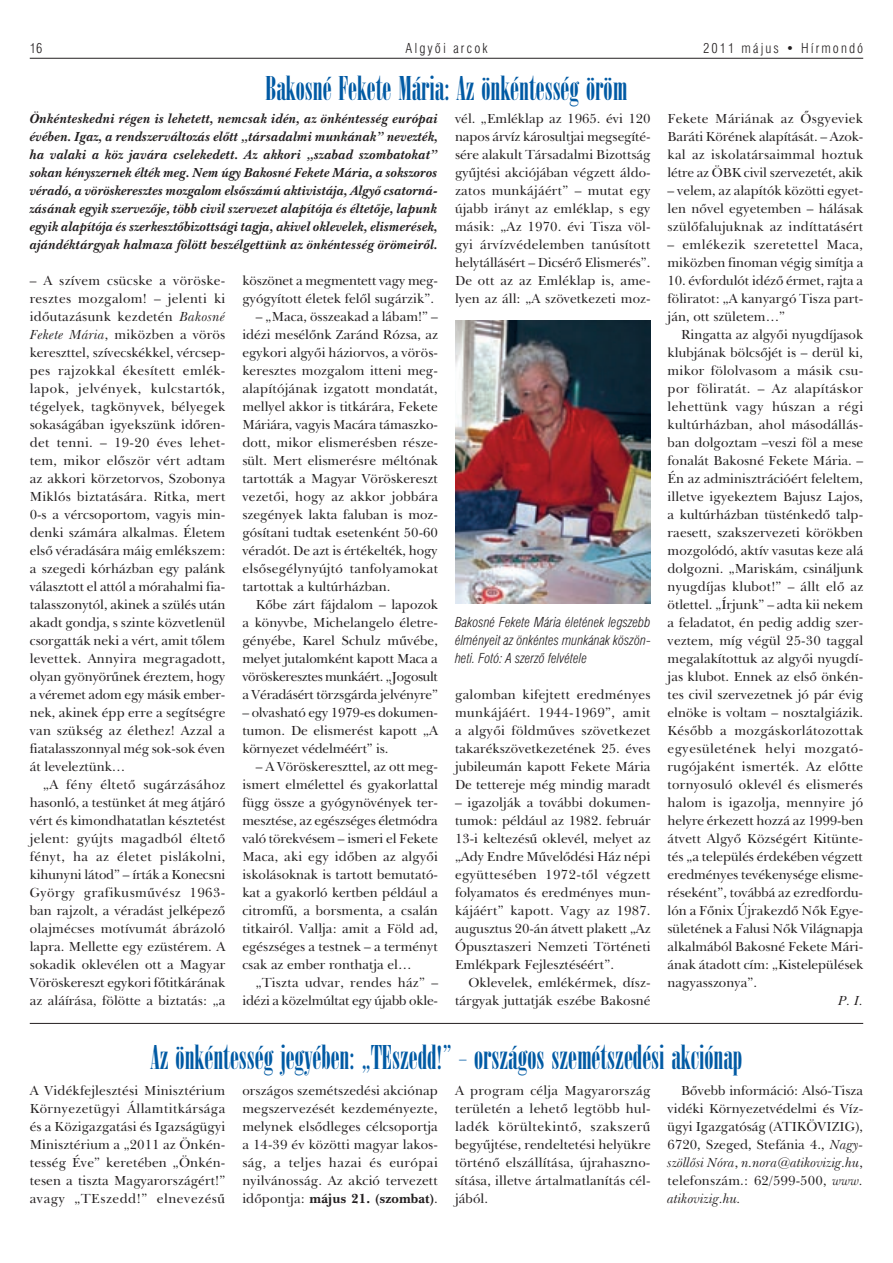
<style>
.page{position:relative;width:893px;height:1263px;background:#fff}
.page>*{position:absolute;margin:0;border:0;box-sizing:border-box;transform-origin:0 0}
.t1{font:36px "Hu Arsis D Regu";color:#015aa4}
.t2{font:13.5px/18px "Hu New Bskvll BT Roman";color:#231f20;text-align:justify}
.t3{font:italic 13.5px/18px "Hu New Bskvll BT Bold";letter-spacing:-.005em;color:#231f20;text-align:justify}
.t4{font:13.5px/18px "Hu Swis 721 Lt Cn BT Italic";color:#231f20;text-align:justify}
.t5{font:13.5px/18px "Hu New Bskvll BT Roman";letter-spacing:.03em;color:#231f20}
.t6{font:13.5px "Hu New Bskvll BT Italic";letter-spacing:-.005em;color:#231f20}
.t7{font:13.5px "Hu Swis 721 Lt Cn BT";letter-spacing:.15em;color:#231f20}
.t8{font:13.5px "Hu New Bskvll BT Bold";letter-spacing:.005em;color:#231f20}
.s1{font-family:"Hu New Bskvll BT Italic"}
.s2{font-family:"Hu New Bskvll BT Roman"}
</style>
<div class="page">
<hr style="left:30px;top:58px;width:833px;height:1px;background:#231f20">
<img style="left:455px;top:321px;width:196px;height:282px">
<hr style="left:30px;top:1023px;width:833px;height:1px;background:#231f20">
<p class="t7" style="left:30px;top:40px;width:14px">16</p>
<p class="t7" style="left:405px;top:40px;width:83px">Algyõi arcok</p>
<p class="t7" style="left:703px;top:40px;width:162px">2011 május • Hírmondó</p>
<h1 class="t1" style="left:266px;top:70px;width:363px">Bakosné Fekete Mária: Az önkéntesség öröm</h1>
<p class="t3" style="left:30px;top:110px;width:410px">Önkénteskedni régen is lehetett, nemcsak idén, az önkéntesség európai évében. Igaz, a rendszerváltozás elôtt „társadalmi munkának” nevezték, ha valaki a köz javára cselekedett. Az akkori „szabad szombatokat” sokan kényszernek élték meg. Nem úgy Bakosné Fekete Mária, a sokszoros véradó, a vöröskeresztes mozgalom elsôszámú aktivistája, Algyô csatorná&shy;zásának egyik szervezôje, több civil szervezet alapítója és éltetôje, lapunk egyik alapítója és szerkesztôbizottsági tagja, akivel oklevelek, elismerések, ajándéktárgyak halmaza fölött beszélgettünk az önkéntesség örömeirôl.</p>
<p class="t2" style="left:30px;top:271px;width:197px">– A szívem csücske a vöröske&shy;resztes mozgalom! – jelenti ki idôutazásunk kezdetén <span class="s1">Bakosné Fekete Mária</span>, miközben a vörös kereszttel, szívecskékkel, vércsep&shy;pes rajzokkal ékesített emlék&shy;lapok, jelvények, kulcstartók, tégelyek, tagkönyvek, bélyegek sokaságában igyekszünk idôren&shy;det tenni. – 19-20 éves lehet&shy;tem, mikor elôször vért adtam az akkori körzetorvos, Szobonya miklós biztatására. ritka, mert 0-s a vércsoportom, vagyis min&shy;denki számára alkalmas. Életem elsô véradására máig emlékszem: a szegedi kórházban egy palánk választott el attól a mórahalmi fia&shy;talasszonytól, akinek a szülés után akadt gondja, s szinte közvetlenül csorgatták neki a vért, amit tôlem levettek. Annyira megragadott, olyan gyönyörûnek éreztem, hogy a véremet adom egy másik ember&shy;nek, akinek épp erre a segítségre van szükség az élethez! Azzal a fiatalasszonnyal még sok-sok éven át leveleztünk…</p>
<p class="t2" style="left:30px;top:775px;width:197px;text-indent:14px">„A fény éltetô sugárzásához hasonló, a testünket át meg átjáró vért és kimondhatatlan késztetést jelent: gyújts magadból éltetô fényt, ha az életet pislákolni, kihunyni látod” – írták a Konecsni györgy grafikusmûvész 1963- ban rajzolt, a véradást jelképezô olajmécses motívumát ábrázoló lapra. mellette egy ezüstérem. A sokadik oklevélen ott a magyar Vöröskereszt egykori fôtitkárának az aláírása, fölötte a biztatás: „a</p>
<p class="t2" style="left:455px;top:109px;width:197px">vél. „Emléklap az 1965. évi 120 napos árvíz károsultjai megsegíté&shy;sére alakult Társadalmi Bizottság gyûjtési akciójában végzett áldo&shy;zatos munkájáért” – mutat egy újabb irányt az emléklap, s egy másik: „Az 1970. évi Tisza völ&shy;gyi árvízvédelemben tanúsított helytállásért – dicsérô Elismerés”. de ott az az Emléklap is, ame&shy;lyen az áll: „A szövetkezeti moz-</p>
<p class="t2" style="left:242px;top:271px;width:197px">köszönet a megmentett vagy meg&shy;gyógyított életek felôl sugárzik”.</p>
<p class="t2" style="left:242px;top:307px;width:197px;text-indent:14px">– „maca, összeakad a lábam!” – idézi mesélônk Zaránd rózsa, az egykori algyôi háziorvos, a vörös&shy;keresztes mozgalom itteni meg&shy;alapítójának izgatott mondatát, mellyel akkor is titkárára, Fekete máriára, vagyis macára támaszko&shy;dott, mikor elismerésben része&shy;sült. mert elismerésre méltónak tartották a magyar Vöröskereszt vezetôi, hogy az akkor jobbára szegények lakta faluban is moz&shy;gósítani tudtak esetenként 50-60 véradót. de azt is értékelték, hogy elsôsegélynyújtó tanfolyamokat tartottak a kultúrházban.</p>
<p class="t2" style="left:242px;top:595px;width:197px;text-indent:14px">Kôbe zárt fájdalom – lapozok a könyvbe, michelangelo életre&shy;gényébe, Karel Schulz mûvébe, melyet jutalomként kapott maca a vöröskeresztes munkáért. „Jogosult a Véradásért törzsgárda jelvényre”</p>
<p class="t2" style="left:242px;top:703px;width:197px">– olvasható egy 1979-es dokumen&shy;tumon. de elismerést kapott „A környezet védelméért” is.</p>
<p class="t2" style="left:242px;top:757px;width:197px;text-indent:14px">– A Vöröskereszttel, az ott meg&shy;ismert elmélettel és gyakorlattal függ össze a gyógynövények ter&shy;mesztése, az egészséges életmódra való törekvésem – ismeri el Fekete maca, aki egy idôben az algyôi iskolásoknak is tartott bemutató&shy;kat a gyakorló kertben például a citromfû, a borsmenta, a csalán titkairól. Vallja: amit a Föld ad, egészséges a testnek – a terményt csak az ember ronthatja el…</p>
<p class="t2" style="left:242px;top:973px;width:197px;text-align:right">„Tiszta udvar, rendes ház” – idézi a közelmúltat egy újabb okle-</p>
<p class="t4" style="left:455px;top:613px;width:197px">Bakosné Fekete Mária életének legszebb élményeit az önkéntes munkának köszön&shy;heti. Fotó: a szerzô felvétele</p>
<p class="t2" style="left:455px;top:685px;width:197px">galomban kifejtett eredményes munkájáért. 1944-1969”, amit a algyôi földmûves szövetkezet takarékszövetkezetének 25. éves jubileumán kapott Fekete mária de tettereje még mindig maradt</p>
<p class="t2" style="left:455px;top:793px;width:197px">– igazolják a további dokumen&shy;tumok: például az 1982. február 13-i keltezésû oklevél, melyet az „Ady Endre mûvelôdési Ház népi együttesében 1972-tôl végzett folyamatos és eredményes mun&shy;kájáért” kapott. Vagy az 1987. augusztus 20-án átvett plakett „Az ópusztaszeri nemzeti Történeti Emlékpark Fejlesztéséért”.</p>
<p class="t2" style="left:455px;top:973px;width:197px;text-align:right">oklevelek, emlékérmek, dísz&shy;tárgyak juttatják eszébe Bakosné</p>
<p class="t2" style="left:668px;top:109px;width:197px">Fekete máriának az Ôsgyeviek Baráti Körének alapítását. – Azok&shy;kal az iskolatársaimmal hoztuk létre az ÖBK civil szervezetét, akik</p>
<p class="t2" style="left:668px;top:181px;width:197px">– velem, az alapítók közötti egyet&shy;len nôvel egyetemben – hálásak szülôfalujuknak az indíttatásért</p>
<p class="t5" style="left:668px;top:235px;width:197px">– emlékezik szeretettel maca, miközben finoman végig simítja a</p>
<p class="t2" style="left:668px;top:271px;width:197px">10. évfordulót idézô érmet, rajta a föliratot: „A kanyargó Tisza part&shy;ján, ott születem…”</p>
<p class="t2" style="left:668px;top:325px;width:197px;text-indent:14px">ringatta az algyôi nyugdíjasok klubjának bölcsôjét is – derül ki, mikor fölolvasom a másik csu&shy;por föliratát. – Az alapításkor lehettünk vagy húszan a régi kultúrházban, ahol másodállás&shy;ban dolgoztam –veszi föl a mese fonalát Bakosné Fekete mária. – Én az adminisztrációért feleltem, illetve igyekeztem Bajusz lajos, a kultúrházban tüsténkedô talp&shy;raesett, szakszervezeti körökben mozgolódó, aktív vasutas keze alá dolgozni. „mariskám, csináljunk nyugdíjas klubot!” – állt elô az ötlettel. „írjunk” – adta kii nekem a feladatot, én pedig addig szer&shy;veztem, míg végül 25-30 taggal megalakítottuk az algyôi nyugdí&shy;jas klubot. Ennek az elsô önkén&shy;tes civil szervezetnek jó pár évig elnöke is voltam – nosztalgiázik.<br>Késôbb a mozgáskorlátozottak egyesületének helyi mozgató&shy;rugójaként ismerték. Az elôtte tornyosuló oklevél és elismerés halom is igazolja, mennyire jó helyre érkezett hozzá az 1999-ben átvett Algyô Községért Kitünte&shy;tés „a település érdekében végzett eredményes tevékenysége elisme&shy;réseként”, továbbá az ezredfordu&shy;lón a Fônix Újrakezdô nôk Egye&shy;sületének a Falusi nôk Világnapja alkalmából Bakosné Fekete mári&shy;ának átadott cím: „Kistelepülések nagyasszonya”.</p>
<p class="t6" style="left:838px;top:992px;width:26px">P. I.</p>
<h1 class="t1" style="left:151px;top:1038px;width:593px">Az önkéntesség jegyében: „TEszedd!” – országos szemétszedési akciónap</h1>
<p class="t2" style="left:30px;top:1081px;width:197px">A Vidékfejlesztési minisztérium Környezetügyi Államtitkársága és a Közigazgatási és igazságügyi minisztérium a „2011 az Önkén&shy;tesség Éve” keretében „Önkén&shy;tesen a tiszta magyarországért!” avagy „TEszedd!” elnevezésû</p>
<p class="t2" style="left:242px;top:1081px;width:197px">országos szemétszedési akciónap megszervezését kezdeményezte, melynek elsôdleges célcsoportja a 14-39 év közötti magyar lakos&shy;ság, a teljes hazai és európai nyilvánosság. Az akció tervezett</p>
<p class="t2" style="left:455px;top:1081px;width:197px">A program célja magyarország területén a lehetô legtöbb hul&shy;ladék körültekintô, szakszerû begyûjtése, rendeltetési helyükre történô elszállítása, újrahaszno&shy;sítása, illetve ártalmatlanítás cél&shy;jából.</p>
<p class="t2" style="left:668px;top:1081px;width:197px;text-indent:14px">Bôvebb információ: Alsó-Tisza vidéki Környezetvédelmi és Víz&shy;ügyi igazgatóság (ATiKÖViZig), 6720, Szeged, Stefánia 4., <span class="s1">Nagy-</span></p>
<p class="t6" style="left:668px;top:1154px;width:197px">szöllôsi Nóra<span class="s2">,</span> n.nora@atikovizig.hu<span class="s2">,</span></p>
<p class="t2" style="left:668px;top:1171px;width:197px">telefonszám.: 62/599-500, <span class="s1">www.</span></p>
<p class="t6" style="left:668px;top:1190px;width:75px">atikovizig.hu.</p>
<p class="t8" style="left:242px;top:1190px;width:197px"><span class="s2">idôpontja:</span> május 21. (szombat)<span class="s2">.</span></p>
</div>
